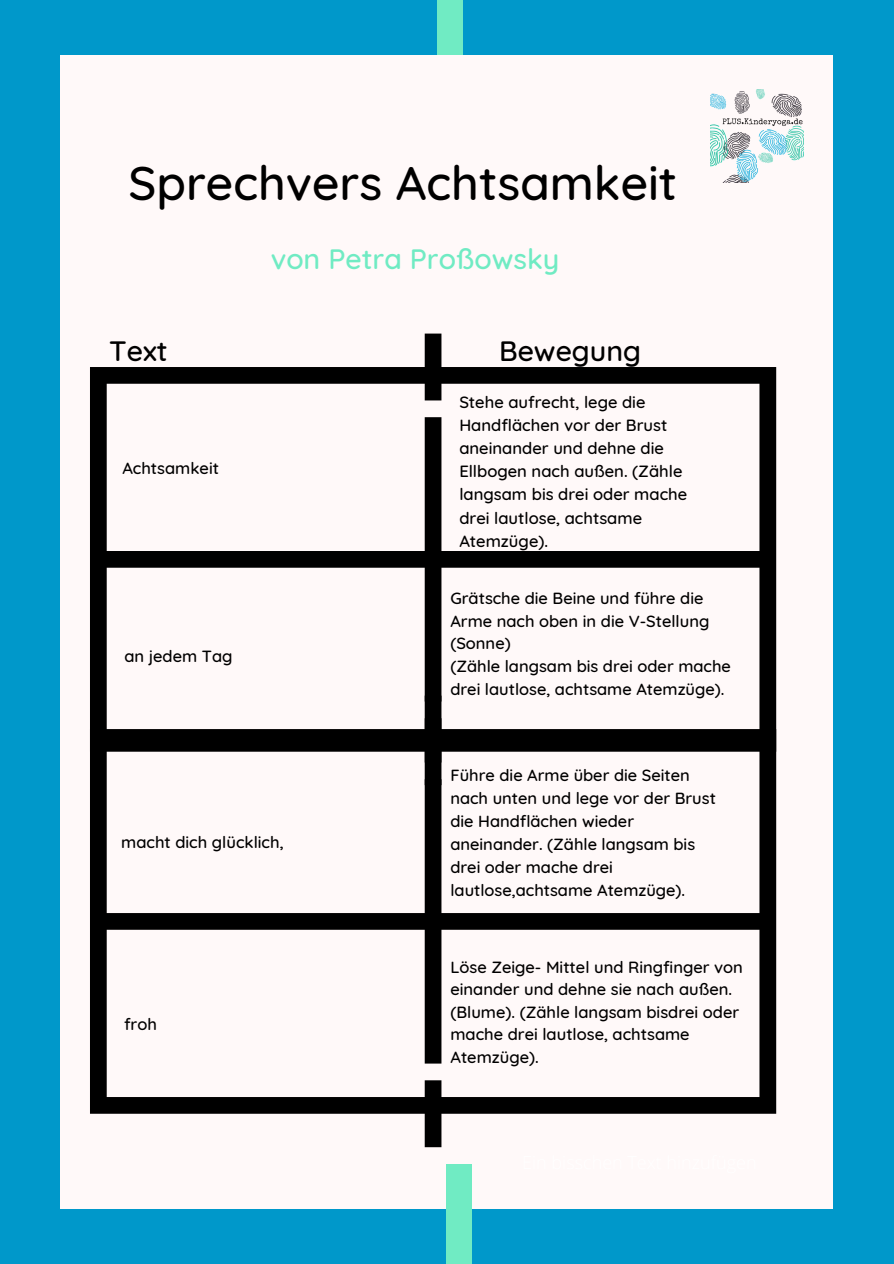
<style>
.page{position:relative;width:894px;height:1264px;background:#fff}
.page>*{position:absolute;margin:0;border:0;box-sizing:border-box;transform-origin:0 0}
.t1{font:500 48px "Quicksand";color:#000}
.t2{font:500 28.5px "Quicksand";color:#70ebc3}
.t3{font:500 28.5px "Quicksand";color:#000}
.t4{font:500 16.65px/23.1px "Quicksand";color:#000}
.t5{font:500 16.5px/22.5px "Quicksand";color:#000}
</style>
<div class="page">
<div style="left:0;top:0;width:893px;height:1263px;background:#0098ca"></div>
<div style="left:437px;top:0;width:25px;height:112px;background:#70ebc3"></div>
<div style="left:61px;top:55px;width:771px;height:1153px;background:#fff9f9"></div>
<div style="left:446px;top:1163px;width:25px;height:100px;background:#70ebc3"></div>
<img style="left:710px;top:89px;width:93px;height:94px">
<svg style="left:90px;top:333px;width:686px;height:362px"></svg>
<svg style="left:90px;top:695px;width:686px;height:452px"></svg>
<p class="t1" style="left:129px;top:152px;width:550px">Sprechvers Achtsamkeit</p>
<p class="t2" style="left:271px;top:241px;width:290px">von Petra Proßowsky</p>
<p class="t3" style="left:109px;top:332px;width:60px">Text</p>
<p class="t3" style="left:499px;top:332px;width:143px">Bewegung</p>
<p class="t5" style="left:122px;top:457px;width:98px">Achtsamkeit</p>
<p class="t5" style="left:124px;top:644px;width:110px">an jedem Tag</p>
<p class="t5" style="left:121px;top:830px;width:164px">macht dich glücklich,</p>
<p class="t5" style="left:124px;top:1012px;width:34px">froh</p>
<p class="t4" style="left:459px;top:390px;width:229px">Stehe aufrecht, lege die<br>Handflächen vor der Brust aneinander und dehne die<br>Ellbogen nach außen. (Zähle langsam bis drei oder mache drei lautlose, achtsame<br>Atemzüge).</p>
<p class="t5" style="left:450px;top:587px;width:260px">Grätsche die Beine und führe die<br>Arme nach oben in die V-Stellung (Sonne)</p>
<p class="t5" style="left:450px;top:654px;width:282px">(Zähle langsam bis drei oder mache drei lautlose, achtsame Atemzüge).</p>
<p class="t5" style="left:450px;top:763px;width:267px;line-height:23px">Führe die Arme über die Seiten nach unten und lege vor der Brust die Handflächen wieder aneinander. (Zähle langsam bis drei oder mache drei lautlose,achtsame Atemzüge).</p>
<p class="t5" style="left:450px;top:955px;width:294px">Löse Zeige- Mittel und Ringfinger von einander und dehne sie nach außen. (Blume). (Zähle langsam bisdrei oder mache drei lautlose, achtsame<br>Atemzüge).</p>
</div>
